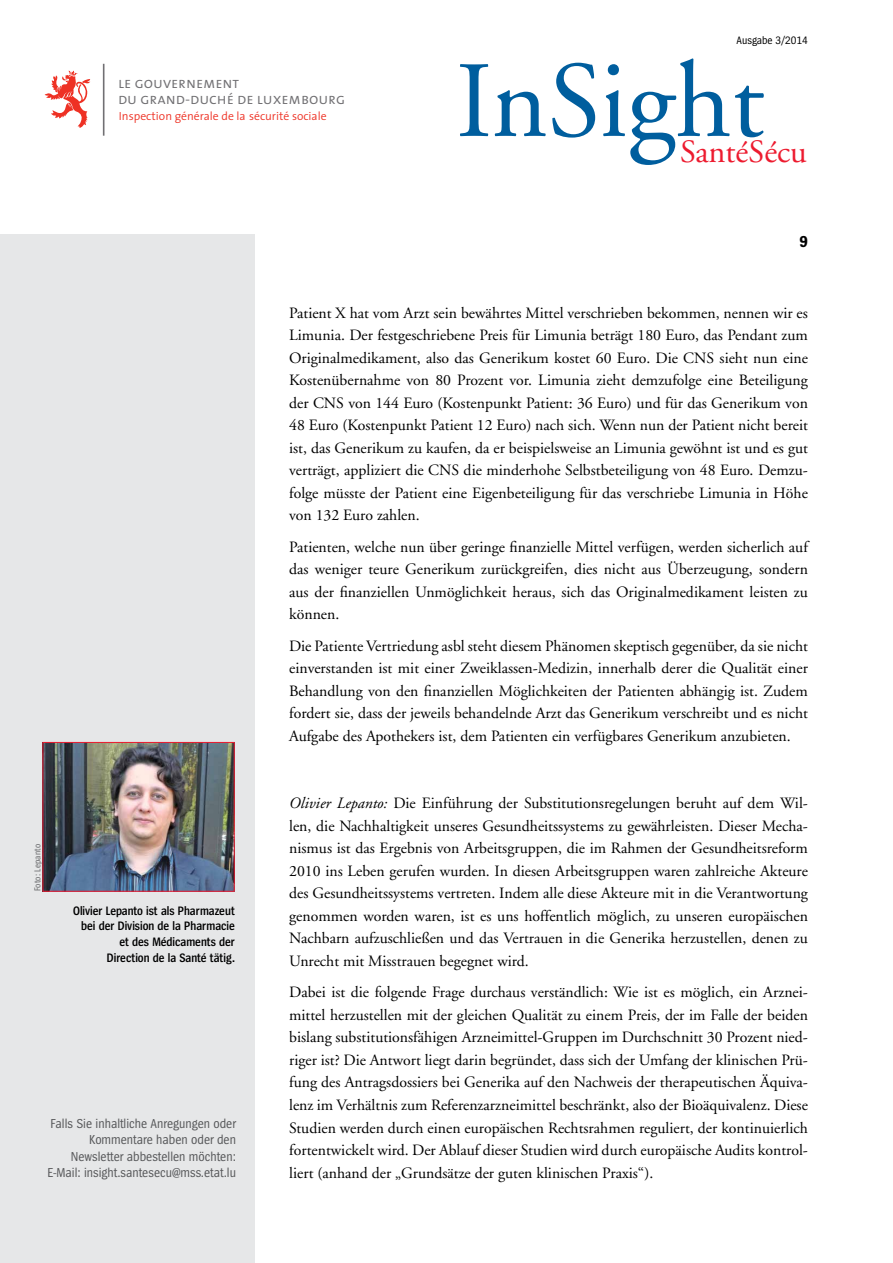
<style>
.page{position:relative;width:893px;height:1263px;background:#fff}
.page>*{position:absolute;margin:0;border:0;box-sizing:border-box;transform-origin:0 0}
.t1{font:108.3px "GG Garamond";color:#005e9e}
.t2{font:32.4px "GG Garamond";color:#ed1b2f}
.t3{font:700 16.5px "Spiegel Cd";color:#000}
.t4{font:15.75px/22.5px "GG Garamond";color:#000;text-align:justify}
.t5{font:15.45px "The Sans Semi Light Caps";color:#717073}
.t6{font:13.5px/16.5px "Spiegel Cd";color:#58595b;text-align:right}
.t7{font:600 12.75px/15.8px "Spiegel Cd";color:#000;text-align:right}
.t8{font:300 11.7px "The Sans";color:#ee3124}
.t9{font:11.25px "Spiegel Cd";color:#000}
.t10{font:9px "Spiegel Cd";letter-spacing:.02em;color:#636466}
.s1{font-style:italic}
</style>
<div class="page">
<div style="left:0;top:234px;width:255px;height:1029px;background:#e6e7e8"></div>
<hr style="left:103px;top:64px;width:1px;height:72px;background:#717073">
<svg style="left:45px;top:70px;width:45px;height:58px"></svg>
<img style="left:45px;top:744px;width:188px;height:146px">
<div style="left:43px;top:742px;width:192px;height:150px;border:1px solid #ed1b2f"></div>
<p class="t5" style="left:118px;top:70px;width:123px">le gouvernement</p>
<p class="t8" style="left:119px;top:106px;width:209px">Inspection générale de la sécurité sociale</p>
<p class="t5" style="left:118px;top:86px;width:229px">du grand-duché de luxembourg</p>
<p class="t9" style="left:737px;top:35px;width:73px">Ausgabe 3/2014</p>
<h1 class="t1" style="left:456px;top:37px;width:310px">InSight</h1>
<h2 class="t2" style="left:680px;top:133px;width:128px">SantéSécu</h2>
<p class="t3" style="left:799px;top:233px;width:10px">9</p>
<p class="t10" style="left:33px;top:891px;width:49px;rotate:-90deg">Foto: Lepanto</p>
<p class="t7" style="left:73px;top:903px;width:163px">Olivier Lepanto ist als Pharmazeut bei der Division de la Pharmacie et des Médicaments der<br>Direction de la Santé tätig.</p>
<p class="t6" style="left:48px;top:1115px;width:190px">Falls Sie inhaltliche Anregungen oder Kommentare haben oder den Newsletter abbestellen möchten:<br>E-Mail: insight.santesecu@mss.etat.lu</p>
<p class="t4" style="left:289px;top:301px;width:520px">Patient X hat vom Arzt sein bewährtes Mittel verschrieben bekommen, nennen wir es Limunia. Der festgeschriebene Preis für Limunia beträgt 180 Euro, das Pendant zum Originalmedikament, also das Generikum kostet 60 Euro. Die CNS sieht nun eine Kostenübernahme von 80 Prozent vor. Limunia zieht demzufolge eine Beteiligung der CNS von 144 Euro (Kostenpunkt Patient: 36 Euro) und für das Generikum von 48 Euro (Kostenpunkt Patient 12 Euro) nach sich. Wenn nun der Patient nicht bereit ist, das Generikum zu kaufen, da er beispielsweise an Limunia gewöhnt ist und es gut verträgt, appliziert die CNS die minderhohe Selbstbeteiligung von 48 Euro. Demzu&shy;folge müsste der Patient eine Eigenbeteiligung für das verschriebe Limunia in Höhe von 132 Euro zahlen.</p>
<p class="t4" style="left:289px;top:535px;width:520px">Patienten, welche nun über geringe finanzielle Mittel verfügen, werden sicherlich auf das weniger teure Generikum zurückgreifen, dies nicht aus Überzeugung, sondern aus der finanziellen Unmöglichkeit heraus, sich das Originalmedikament leisten zu können.</p>
<p class="t4" style="left:289px;top:634px;width:520px">Die Patiente Vertriedung asbl steht diesem Phänomen skeptisch gegenüber, da sie nicht einverstanden ist mit einer Zweiklassen-Medizin, innerhalb derer die Qualität einer Behandlung von den finanziellen Möglichkeiten der Patienten abhängig ist. Zudem fordert sie, dass der jeweils behandelnde Arzt das Generikum verschreibt und es nicht Aufgabe des Apothekers ist, dem Patienten ein verfügbares Generikum anzubieten.</p>
<p class="t4" style="left:289px;top:792px;width:520px"><span class="s1">Olivier Lepanto:</span> Die Einführung der Substitutionsregelungen beruht auf dem Wil&shy;len, die Nachhaltigkeit unseres Gesundheitssystems zu gewährleisten. Dieser Mecha&shy;nismus ist das Ergebnis von Arbeitsgruppen, die im Rahmen der Gesundheitsreform 2010 ins Leben gerufen wurden. In diesen Arbeitsgruppen waren zahlreiche Akteure des Gesundheitssystems vertreten. Indem alle diese Akteure mit in die Verantwortung genommen worden waren, ist es uns hoffentlich möglich, zu unseren europäischen Nachbarn aufzuschließen und das Vertrauen in die Generika herzustellen, denen zu Unrecht mit Misstrauen begegnet wird.</p>
<p class="t4" style="left:289px;top:981px;width:520px">Dabei ist die folgende Frage durchaus verständlich: Wie ist es möglich, ein Arznei&shy;mittel herzustellen mit der gleichen Qualität zu einem Preis, der im Falle der beiden bislang substitutionsfähigen Arzneimittel-Gruppen im Durchschnitt 30 Prozent nied&shy;riger ist? Die Antwort liegt darin begründet, dass sich der Umfang der klinischen Prü&shy;fung des Antragsdossiers bei Generika auf den Nachweis der therapeutischen Äquiva&shy;lenz im Verhältnis zum Referenzarzneimittel beschränkt, also der Bioäquivalenz. Diese Studien werden durch einen europäischen Rechtsrahmen reguliert, der kontinuierlich fortentwickelt wird. Der Ablauf dieser Studien wird durch europäische Audits kontrol&shy;liert (anhand der „Grundsätze der guten klinischen Praxis“).</p>
</div>
